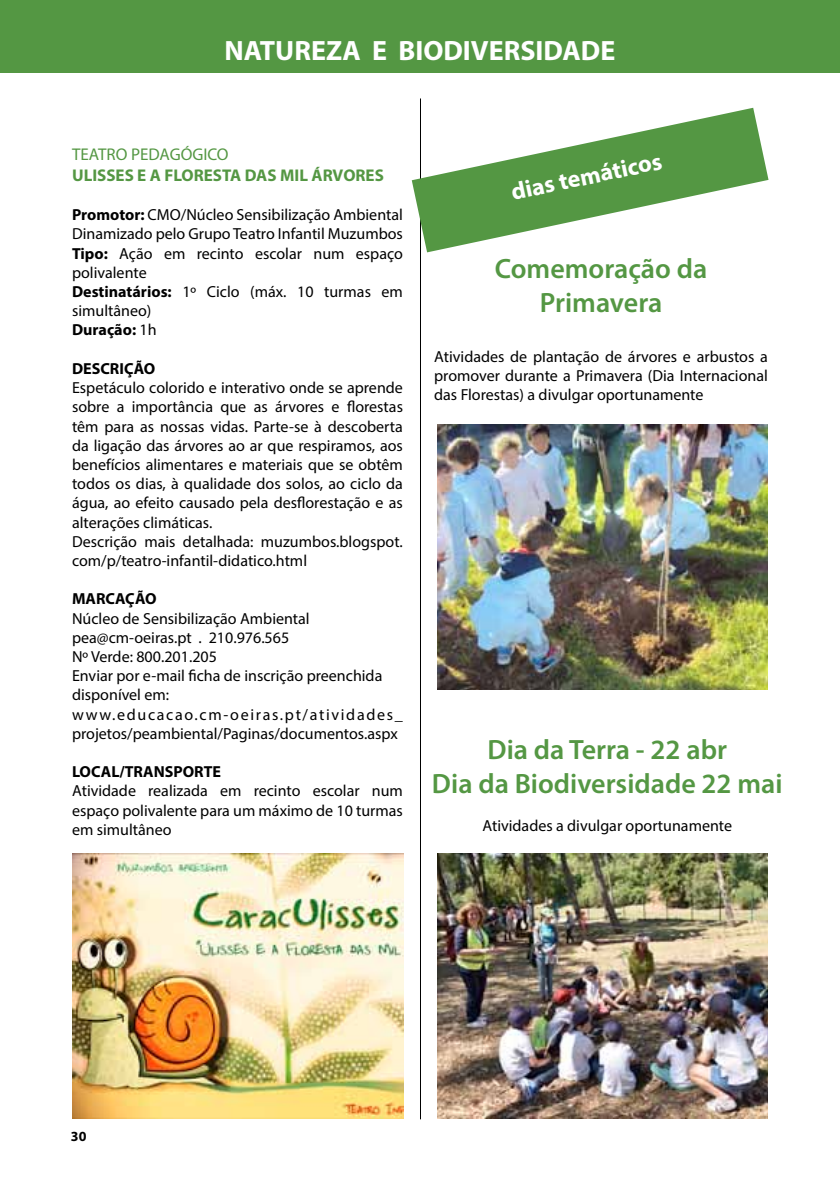
<style>
.page{position:relative;width:840px;height:1191px;background:#fff}
.page>*{position:absolute;margin:0;border:0;box-sizing:border-box;transform-origin:0 0}
.t1{font:600 28px/33.6px "Myriad Pro";color:#549743;text-align:center}
.t2{font:700 28px "Myriad Pro";color:#fff}
.t3{font:700 24px "Myriad Pro";color:#fff}
.t4{font:700 17px "Myriad Pro";color:#549743}
.t5{font:17px "Myriad Pro";color:#549743}
.t6{font:16px/19.2px "Myriad Pro";color:#000}
.t7{font:700 16px "Myriad Pro";color:#000}
.t8{font:700 14px "Myriad Pro";color:#000}
.s1{font-weight:700}
</style>
<div class="page">
<div style="left:0;top:0;width:839px;height:72px;background:#549743"></div>
<hr style="left:420px;top:98px;width:1px;height:1021px;background:#000">
<svg style="left:411px;top:108px;width:357px;height:144px"></svg>
<svg style="left:460px;top:141px;width:255px;height:88px"></svg>
<img style="left:72px;top:853px;width:331px;height:266px">
<img style="left:437px;top:853px;width:330px;height:266px">
<img style="left:437px;top:424px;width:330px;height:265px">
<h1 class="t2" style="left:224px;top:32px;width:392px">NATUREZA E BIODIVERSIDADE</h1>
<p class="t5" style="left:72px;top:144px;width:158px">TEATRO PEDAGÓGICO</p>
<p class="t4" style="left:72px;top:164px;width:313px">ULISSES E A FLORESTA DAS MIL ÁRVORES</p>
<p class="t6" style="left:72px;top:205px;width:332px"><span class="s1">Promotor:</span> CMO/Núcleo Sensibilização Ambiental<br>Dinamizado pelo Grupo Teatro Infantil Muzumbos<br><span class="s1">Tipo:</span> Ação em recinto escolar num espaço polivalente<br><span class="s1">Destinatários:</span> 1º Ciclo (máx. 10 turmas em simultâneo)<br><span class="s1">Duração:</span> 1h</p>
<p class="t7" style="left:72px;top:358px;width:85px">DESCRIÇÃO</p>
<p class="t6" style="left:72px;top:378px;width:332px">Espetáculo colorido e interativo onde se aprende sobre a importância que as árvores e florestas têm para as nossas vidas. Parte-se à descoberta da ligação das árvores ao ar que respiramos, aos benefícios alimentares e materiais que se obtêm todos os dias, à qualidade dos solos, ao ciclo da água, ao efeito causado pela desflorestação e as alterações climáticas.<br>Descrição mais detalhada: muzumbos.blogspot. com/p/teatro-infantil-didatico.html</p>
<p class="t7" style="left:72px;top:588px;width:86px">MARCAÇÃO</p>
<p class="t6" style="left:72px;top:608px;width:332px">Núcleo de Sensibilização Ambiental pea@cm-oeiras.pt . 210.976.565<br>Nº Verde: 800.201.205<br>Enviar por e-mail ficha de inscrição preenchida disponível em: www.educacao.cm-oeiras.pt/atividades_ projetos/peambiental/Paginas/documentos.aspx</p>
<p class="t7" style="left:72px;top:761px;width:150px">LOCAL/TRANSPORTE</p>
<p class="t6" style="left:72px;top:781px;width:332px;text-align:justify">Atividade realizada em recinto escolar num espaço polivalente para um máximo de 10 turmas em simultâneo</p>
<h2 class="t3" style="left:508px;top:177px;width:155px;rotate:-12deg">dias temáticos</h2>
<h1 class="t1" style="left:494px;top:251px;width:214px">Comemoração da<br>Primavera</h1>
<p class="t6" style="left:434px;top:347px;width:335px;text-align:justify">Atividades de plantação de árvores e arbustos a promover durante a Primavera (Dia Internacional das Florestas) a divulgar oportunamente</p>
<h1 class="t1" style="left:431px;top:732px;width:352px">Dia da Terra - 22 abr<br>Dia da Biodiversidade 22 mai</h1>
<p class="t6" style="left:482px;top:816px;width:251px">Atividades a divulgar oportunamente</p>
<p class="t8" style="left:71px;top:1126px;width:17px">30</p>
</div>
